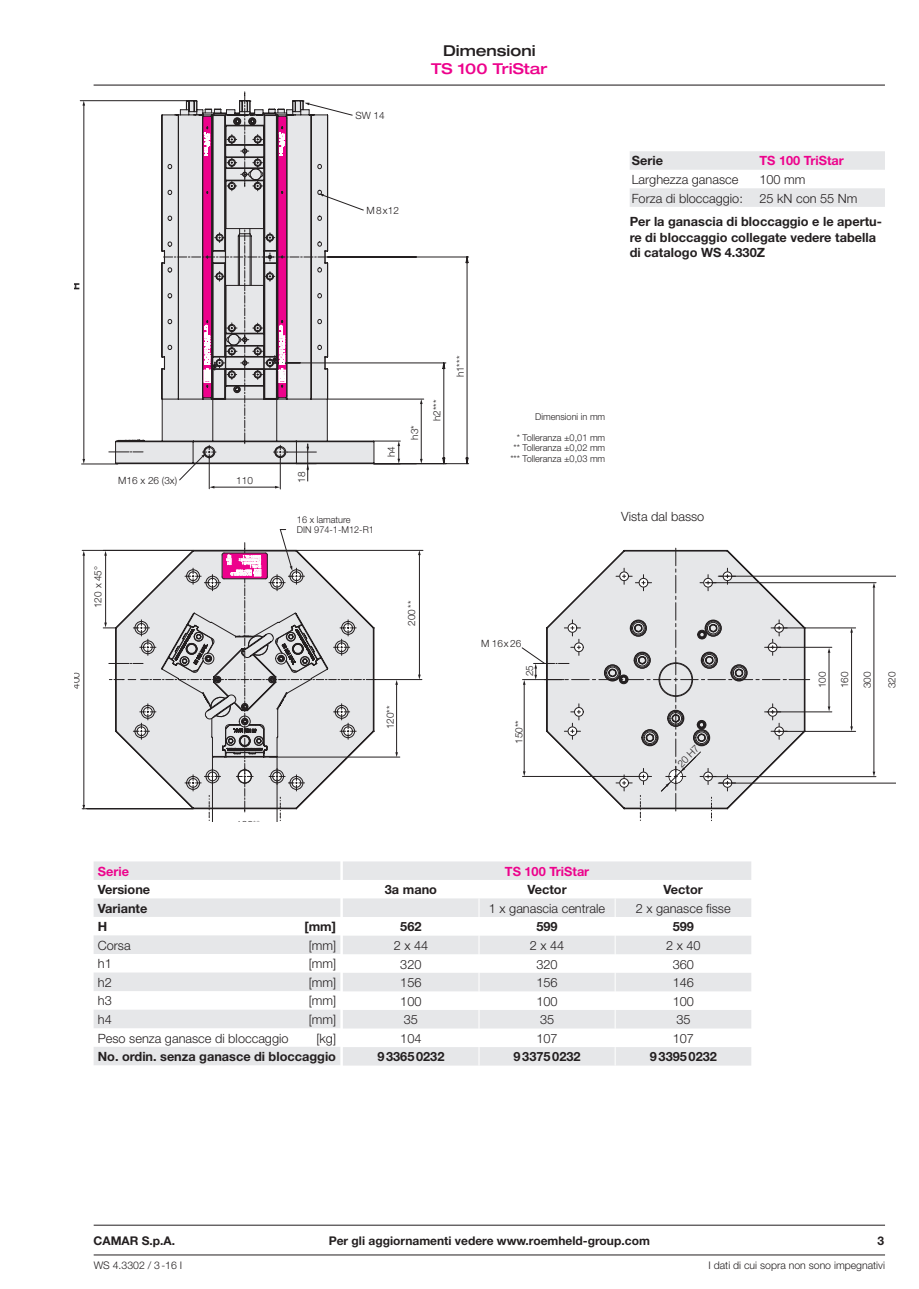
<style>
.page{position:relative;width:919px;height:1289px;background:#fff}
.page>*{position:absolute;margin:0;border:0;box-sizing:border-box;transform-origin:0 0}
.t1{font:500 expanded 15px "Helvetica Neue";color:#ed028c}
.t2{font:500 expanded 15px "Helvetica Neue";color:#231f20}
.t3{font:300 12.75px "Helvetica Neue";color:#231f20}
.t4{font:700 12.75px/15.3px "Helvetica Neue";color:#231f20}
.t5{font:700 12.75px "Helvetica Neue";color:#ed028c}
.t6{font:700 12px "Helvetica Neue";color:#231f20}
.t7{font:300 10.5px "Helvetica Neue";color:#231f20}
.t8{font:300 10.05px "Helvetica Neue";color:#231f20}
.t9{font:700 10.05px "Helvetica Neue";color:#231f20}
.t10{font:300 9.45px/10.5px "Helvetica Neue";color:#231f20;text-align:right}
</style>
<div class="page">
<hr style="left:94px;top:85px;width:790px;height:1px;background:#231f20">
<svg style="left:80px;top:100px;width:389px;height:709px"></svg>
<hr style="left:84px;top:555px;width:1px;height:250px;background:#231f20">
<svg style="left:82px;top:805px;width:3px;height:4px"></svg>
<svg style="left:82px;top:551px;width:3px;height:4px"></svg>
<hr style="left:84px;top:105px;width:1px;height:355px;background:#231f20">
<svg style="left:82px;top:459px;width:3px;height:5px"></svg>
<svg style="left:82px;top:101px;width:3px;height:5px"></svg>
<hr style="left:105px;top:555px;width:1px;height:68px;background:#231f20">
<svg style="left:104px;top:622px;width:3px;height:5px"></svg>
<svg style="left:104px;top:551px;width:3px;height:4px"></svg>
<hr style="left:419px;top:554px;width:1px;height:121px;background:#231f20">
<hr style="left:396px;top:684px;width:1px;height:69px;background:#231f20">
<svg style="left:395px;top:680px;width:3px;height:4px"></svg>
<svg style="left:395px;top:752px;width:3px;height:5px"></svg>
<hr style="left:209px;top:456px;width:1px;height:33px;background:#231f20">
<hr style="left:213px;top:487px;width:63px;height:1px;background:#231f20">
<svg style="left:179px;top:446px;width:36px;height:34px"></svg>
<svg style="left:306px;top:443px;width:3px;height:38px"></svg>
<hr style="left:421px;top:403px;width:1px;height:57px;background:#231f20">
<svg style="left:397px;top:441px;width:3px;height:22px"></svg>
<svg style="left:163px;top:100px;width:201px;height:299px"></svg>
<svg style="left:221px;top:552px;width:47px;height:27px"></svg>
<svg style="left:280px;top:529px;width:12px;height:42px"></svg>
<svg style="left:280px;top:797px;width:1px;height:24px"></svg>
<svg style="left:209px;top:795px;width:1px;height:26px"></svg>
<hr style="left:767px;top:647px;width:64px;height:1px;background:#231f20">
<hr style="left:767px;top:711px;width:64px;height:1px;background:#231f20">
<hr style="left:705px;top:582px;width:171px;height:1px;background:#231f20">
<hr style="left:718px;top:782px;width:177px;height:1px;background:#231f20">
<hr style="left:718px;top:576px;width:177px;height:1px;background:#231f20">
<hr style="left:705px;top:776px;width:170px;height:1px;background:#231f20">
<hr style="left:773px;top:731px;width:82px;height:1px;background:#231f20">
<hr style="left:773px;top:627px;width:82px;height:1px;background:#231f20">
<hr style="left:851px;top:631px;width:1px;height:96px;background:#231f20">
<hr style="left:873px;top:586px;width:1px;height:186px;background:#231f20">
<svg style="left:872px;top:582px;width:3px;height:5px"></svg>
<svg style="left:872px;top:771px;width:3px;height:5px"></svg>
<hr style="left:828px;top:652px;width:1px;height:55px;background:#231f20">
<svg style="left:521px;top:548px;width:288px;height:273px"></svg>
<svg style="left:109px;top:663px;width:34px;height:1px"></svg>
<svg style="left:109px;top:451px;width:34px;height:1px"></svg>
<svg style="left:343px;top:861px;width:408px;height:204px"></svg>
<svg style="left:630px;top:151px;width:254px;height:56px"></svg>
<svg style="left:94px;top:861px;width:246px;height:204px;fill:#e6e7e9"></svg>
<hr style="left:94px;top:1254px;width:790px;height:1px;background:#231f20">
<hr style="left:94px;top:1224px;width:790px;height:1px;background:#231f20">
<p class="t9" style="left:70px;top:290px;width:9px;rotate:-90deg">H</p>
<p class="t8" style="left:355px;top:109px;width:31px">SW 14</p>
<p class="t2" style="left:443px;top:41px;width:94px">Dimensioni</p>
<p class="t1" style="left:431px;top:60px;width:118px">TS 100 TriStar</p>
<p class="t8" style="left:366px;top:205px;width:34px">M8x12</p>
<p class="t4" style="left:631px;top:153px;width:33px">Serie</p>
<p class="t5" style="left:759px;top:153px;width:86px">TS 100 TriStar</p>
<p class="t3" style="left:631px;top:172px;width:108px">Larghezza ganasce</p>
<p class="t3" style="left:759px;top:172px;width:48px">100 mm</p>
<p class="t3" style="left:631px;top:190px;width:113px">Forza di bloccaggio:</p>
<p class="t3" style="left:759px;top:190px;width:100px">25 kN con 55 Nm</p>
<p class="t4" style="left:629px;top:214px;width:254px">Per la ganascia di bloccaggio e le apertu&shy;re di bloccaggio collegate vedere tabella di catalogo WS 4.330Z</p>
<p class="t8" style="left:92px;top:608px;width:44px;rotate:-90deg">120 x 45°</p>
<p class="t8" style="left:70px;top:689px;width:18px;rotate:-90deg">400</p>
<p class="t8" style="left:118px;top:474px;width:60px">M16 x 26 (3x)</p>
<p class="t8" style="left:295px;top:483px;width:13px;rotate:-90deg">18</p>
<p class="t8" style="left:236px;top:474px;width:18px">110</p>
<p class="t8" style="left:385px;top:457px;width:12px;rotate:-90deg">h4</p>
<p class="t8" style="left:408px;top:440px;width:16px;rotate:-90deg">h3*</p>
<p class="t8" style="left:430px;top:421px;width:23px;rotate:-90deg">h2***</p>
<p class="t8" style="left:454px;top:377px;width:23px;rotate:-90deg">h1***</p>
<p class="t10" style="left:535px;top:411px;width:72px">Dimensioni in mm</p>
<p class="t10" style="left:510px;top:432px;width:96px">* Tolleranza ±0,01 mm ** Tolleranza ±0,02 mm *** Tolleranza ±0,03 mm</p>
<p class="t10" style="left:297px;top:514px;width:55px">16 x lamature</p>
<p class="t3" style="left:621px;top:508px;width:85px">Vista dal basso</p>
<p class="t10" style="left:297px;top:524px;width:78px">DIN 974-1-M12-R1</p>
<p class="t8" style="left:405px;top:625px;width:27px;rotate:-90deg">200 **</p>
<p class="t8" style="left:384px;top:729px;width:25px;rotate:-90deg">120**</p>
<p class="t8" style="left:481px;top:637px;width:42px">M 16x26</p>
<p class="t8" style="left:523px;top:676px;width:13px;rotate:-90deg">25</p>
<p class="t8" style="left:513px;top:744px;width:25px;rotate:-90deg">150**</p>
<p class="t8" style="left:674px;top:760px;width:28px;rotate:-45deg">20 H7</p>
<p class="t5" style="left:98px;top:863px;width:33px">Serie</p>
<p class="t4" style="left:98px;top:880px;width:54px;line-height:18.5px">Versione<br>Variante<br>H</p>
<p class="t8" style="left:236px;top:818px;width:25px">100**</p>
<p class="t4" style="left:304px;top:918px;width:33px">[mm]</p>
<p class="t3" style="left:98px;top:937px;width:34px">Corsa</p>
<p class="t3" style="left:309px;top:937px;width:29px">[mm]</p>
<p class="t3" style="left:98px;top:955px;width:15px">h1</p>
<p class="t3" style="left:309px;top:955px;width:29px">[mm]</p>
<p class="t3" style="left:98px;top:974px;width:15px">h2</p>
<p class="t3" style="left:309px;top:974px;width:29px">[mm]</p>
<p class="t3" style="left:98px;top:993px;width:15px">h3</p>
<p class="t3" style="left:309px;top:993px;width:29px">[mm]</p>
<p class="t3" style="left:98px;top:1011px;width:15px">h4</p>
<p class="t3" style="left:309px;top:1011px;width:29px">[mm]</p>
<p class="t3" style="left:98px;top:1030px;width:192px">Peso senza ganasce di bloccaggio</p>
<p class="t3" style="left:316px;top:1030px;width:21px">[kg]</p>
<p class="t4" style="left:98px;top:1048px;width:240px">No. ordin. senza ganasce di bloccaggio</p>
<p class="t5" style="left:505px;top:863px;width:86px">TS 100 TriStar</p>
<p class="t4" style="left:385px;top:881px;width:54px">3a mano</p>
<p class="t4" style="left:527px;top:881px;width:41px">Vector</p>
<p class="t4" style="left:663px;top:881px;width:41px">Vector</p>
<p class="t3" style="left:489px;top:900px;width:118px">1 x ganascia centrale</p>
<p class="t3" style="left:635px;top:900px;width:96px">2 x ganasce fisse</p>
<p class="t4" style="left:400px;top:918px;width:23px">562</p>
<p class="t4" style="left:536px;top:918px;width:23px">599</p>
<p class="t4" style="left:672px;top:918px;width:23px">599</p>
<p class="t3" style="left:393px;top:937px;width:36px">2 x 44</p>
<p class="t3" style="left:530px;top:937px;width:36px">2 x 44</p>
<p class="t3" style="left:666px;top:937px;width:36px">2 x 40</p>
<p class="t3" style="left:400px;top:956px;width:23px">320</p>
<p class="t3" style="left:536px;top:956px;width:23px">320</p>
<p class="t3" style="left:672px;top:956px;width:23px">360</p>
<p class="t3" style="left:400px;top:974px;width:23px">156</p>
<p class="t3" style="left:536px;top:974px;width:23px">156</p>
<p class="t3" style="left:672px;top:974px;width:23px">146</p>
<p class="t3" style="left:400px;top:993px;width:23px">100</p>
<p class="t3" style="left:536px;top:993px;width:23px">100</p>
<p class="t3" style="left:672px;top:993px;width:23px">100</p>
<p class="t3" style="left:404px;top:1011px;width:16px">35</p>
<p class="t3" style="left:540px;top:1011px;width:16px">35</p>
<p class="t3" style="left:676px;top:1011px;width:16px">35</p>
<p class="t3" style="left:400px;top:1030px;width:23px">104</p>
<p class="t3" style="left:536px;top:1030px;width:23px">107</p>
<p class="t3" style="left:672px;top:1030px;width:23px">107</p>
<p class="t4" style="left:377px;top:1048px;width:68px">933650232</p>
<p class="t4" style="left:513px;top:1048px;width:68px">933750232</p>
<p class="t4" style="left:650px;top:1048px;width:68px">933950232</p>
<p class="t8" style="left:816px;top:688px;width:18px;rotate:-90deg">100</p>
<p class="t8" style="left:838px;top:688px;width:18px;rotate:-90deg">160</p>
<p class="t8" style="left:860px;top:688px;width:18px;rotate:-90deg">300</p>
<p class="t8" style="left:885px;top:688px;width:18px;rotate:-90deg">320</p>
<p class="t6" style="left:94px;top:1232px;width:83px">CAMAR S.p.A.</p>
<p class="t6" style="left:328px;top:1232px;width:323px">Per gli aggiornamenti vedere www.roemheld-group.com</p>
<p class="t6" style="left:877px;top:1232px;width:8px">3</p>
<p class="t7" style="left:94px;top:1258px;width:90px">WS 4.3302 / 3-16 I</p>
<p class="t7" style="left:708px;top:1258px;width:178px">I dati di cui sopra non sono impegnativi</p>
</div>
